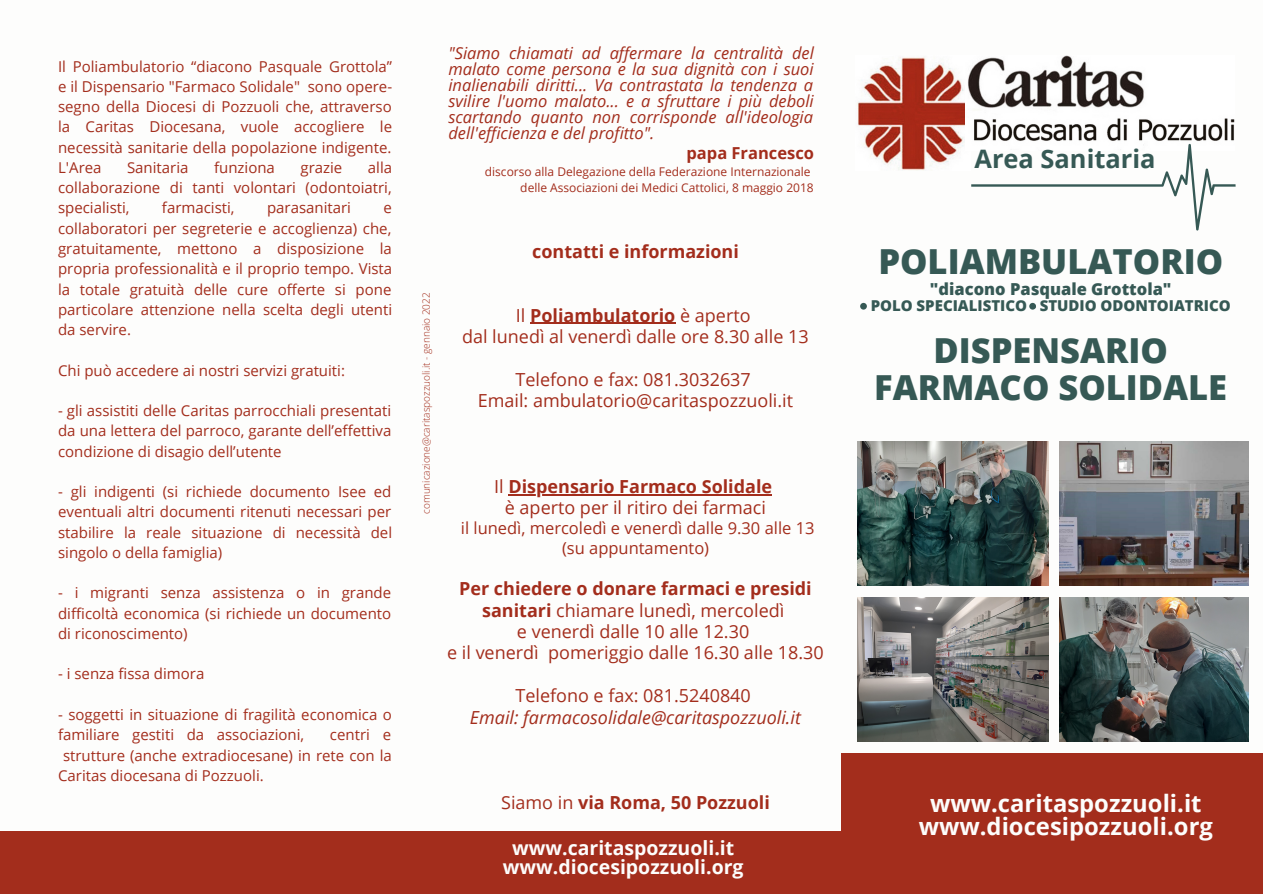
<style>
.page{position:relative;width:1263px;height:894px;background:#fff}
.page>*{position:absolute;margin:0;border:0;box-sizing:border-box;transform-origin:0 0}
.t1{font:800 34.5px "Open Sans";color:#365955}
.t2{font:700 25.5px "Open Sans";color:#365955}
.t3{font:700 23.85px "Open Sans";color:#fdfdfc}
.t4{font:700 19.5px "Open Sans";color:#fdfdfc}
.t5{font:18px "Open Sans";color:#a32d1c}
.t6{font:700 18px/21.3px "Open Sans";color:#a32d1c;text-align:center}
.t7{font:italic 18px "Open Sans";color:#a32d1c}
.t8{font:italic 16.5px/16px "Open Sans";color:#a32d1c;text-align:justify}
.t9{font:16.5px "Open Sans";color:#a32d1c}
.t10{font:800 16.5px "Open Sans";color:#365955}
.t11{font:700 16.5px "Open Sans";color:#a32d1c}
.t12{font:15px/20.2px "Open Sans";color:#a32d1c;text-align:justify}
.t13{font:800 15px "Open Sans";color:#365955}
.t14{font:12px "Open Sans";color:#a32d1c}
.t15{font:300 10.05px "Open Sans";color:#a32d1c}
.s1{font-weight:400}
</style>
<div class="page">
<img style="left:858px;top:597px;width:190px;height:143px">
<img style="left:1059px;top:597px;width:189px;height:143px">
<img style="left:1059px;top:441px;width:189px;height:144px">
<img style="left:858px;top:441px;width:190px;height:144px">
<img style="left:857px;top:56px;width:108px;height:115px">
<img style="left:968px;top:56px;width:266px;height:88px">
<svg style="left:971px;top:144px;width:265px;height:86px"></svg>
<div style="left:841px;top:753px;width:422px;height:140px;background:#a32d1c"></div>
<div style="left:0;top:831px;width:856px;height:62px;background:#a32d1c"></div>
<div style="left:860px;top:303px;width:7px;height:6px;background:#365955;border-radius:50%"></div>
<div style="left:1029px;top:303px;width:7px;height:6px;background:#365955;border-radius:50%"></div>
<svg style="left:1120px;top:694px;width:25px;height:22px"></svg>
<hr style="left:530px;top:323px;width:145px;height:1px;background:#a32d1c">
<hr style="left:508px;top:494px;width:264px;height:1px;background:#a32d1c">
<p class="t12" style="left:58px;top:56px;width:336px">Il Poliambulatorio “diacono Pasquale Grottola” e il Dispensario "Farmaco Solidale" sono opere&shy;segno della Diocesi di Pozzuoli che, attraverso la Caritas Diocesana, vuole accogliere le necessità sanitarie della popolazione indigente.<br>L'Area</p>
<p class="t12" style="left:127px;top:157px;width:63px">Sanitaria</p>
<p class="t12" style="left:214px;top:157px;width:62px">funziona</p>
<p class="t12" style="left:300px;top:157px;width:43px">grazie</p>
<p class="t12" style="left:58px;top:157px;width:336px;text-indent:310px">alla collaborazione di tanti volontari (odontoiatri, specialisti,</p>
<p class="t12" style="left:162px;top:197px;width:74px">farmacisti,</p>
<p class="t12" style="left:267px;top:197px;width:85px">parasanitari</p>
<p class="t12" style="left:58px;top:197px;width:336px;text-indent:325px">e collaboratori per segreterie e accoglienza) che, gratuitamente, mettono a disposizione la propria professionalità e il proprio tempo. Vista la totale gratuità delle cure offerte si pone particolare attenzione nella scelta degli utenti da servire.</p>
<p class="t12" style="left:58px;top:359px;width:288px">Chi può accedere ai nostri servizi gratuiti:</p>
<p class="t12" style="left:58px;top:400px;width:335px">- gli assistiti delle Caritas parrocchiali presentati da una lettera del parroco, garante dell’effettiva condizione di disagio dell’utente</p>
<p class="t12" style="left:58px;top:481px;width:336px">- gli indigenti (si richiede documento Isee ed eventuali altri documenti ritenuti necessari per stabilire la reale situazione di necessità del singolo o della famiglia)</p>
<p class="t12" style="left:58px;top:582px;width:335px">- i migranti senza assistenza o in grande difficoltà economica (si richiede un documento di riconoscimento)</p>
<p class="t12" style="left:58px;top:663px;width:148px">- i senza fissa dimora</p>
<p class="t12" style="left:58px;top:703px;width:335px">- soggetti in situazione di fragilità economica o familiare gestiti da associazioni,</p>
<p class="t12" style="left:330px;top:724px;width:63px">centri e</p>
<p class="t12" style="left:63px;top:744px;width:330px">strutture (anche extradiocesane) in rete con la</p>
<p class="t12" style="left:58px;top:764px;width:207px">Caritas diocesana di Pozzuoli.</p>
<p class="t8" style="left:448px;top:45px;width:367px">"Siamo chiamati ad affermare la centralità del malato come persona e la sua dignità con i suoi inalienabili diritti... Va contrastata la tendenza a svilire l'uomo malato... e a sfruttare i più deboli scartando quanto non corrisponde all'ideologia dell'efficienza e del profitto".</p>
<p class="t11" style="left:686px;top:142px;width:129px">papa Francesco</p>
<p class="t14" style="left:485px;top:163px;width:327px">discorso alla Delegazione della Federazione Internazionale</p>
<p class="t14" style="left:520px;top:179px;width:295px">delle Associazioni dei Medici Cattolici, 8 maggio 2018</p>
<p class="t15" style="left:419px;top:513px;width:223px;rotate:-90deg">comunicazione@caritaspozzuoli.it - gennaio 2022</p>
<p class="t6" style="left:532px;top:240px;width:208px">contatti e informazioni</p>
<p class="t6" style="left:516px;top:304px;width:236px"><span class="s1">Il</span> Poliambulatorio <span class="s1">è aperto</span></p>
<p class="t5" style="left:462px;top:324px;width:348px">dal lunedì al venerdì dalle ore 8.30 alle 13</p>
<p class="t5" style="left:515px;top:366px;width:237px">Telefono e fax: 081.3032637</p>
<p class="t5" style="left:478px;top:388px;width:317px">Email: ambulatorio@caritaspozzuoli.it</p>
<p class="t6" style="left:494px;top:475px;width:279px"><span class="s1">Il</span> Dispensario Farmaco Solidale</p>
<p class="t5" style="left:505px;top:495px;width:263px">è aperto per il ritiro dei farmaci</p>
<p class="t9" style="left:461px;top:516px;width:355px">il lunedì, mercoledì e venerdì dalle 9.30 alle 13</p>
<p class="t9" style="left:562px;top:536px;width:149px">(su appuntamento)</p>
<p class="t6" style="left:459px;top:577px;width:354px">Per chiedere o donare farmaci e presidi sanitari <span class="s1">chiamare lunedì, mercoledì</span></p>
<p class="t5" style="left:517px;top:618px;width:234px">e venerdì dalle 10 alle 12.30</p>
<p class="t5" style="left:447px;top:640px;width:378px">e il venerdì pomeriggio dalle 16.30 alle 18.30</p>
<p class="t5" style="left:515px;top:682px;width:237px">Telefono e fax: 081.5240840</p>
<p class="t7" style="left:470px;top:704px;width:332px">Email: farmacosolidale@caritaspozzuoli.it</p>
<p class="t6" style="left:501px;top:791px;width:270px"><span class="s1">Siamo in</span> via Roma, 50 Pozzuoli</p>
<p class="t4" style="left:512px;top:833px;width:224px">www.caritaspozzuoli.it</p>
<p class="t4" style="left:503px;top:853px;width:242px">www.diocesipozzuoli.org</p>
<p class="t2" style="left:974px;top:141px;width:182px">Area Sanitaria</p>
<p class="t1" style="left:878px;top:237px;width:346px">POLIAMBULATORIO</p>
<p class="t10" style="left:930px;top:277px;width:243px">"diacono Pasquale Grottola"</p>
<p class="t13" style="left:871px;top:295px;width:362px">POLO SPECIALISTICO - STUDIO ODONTOIATRICO</p>
<p class="t1" style="left:933px;top:326px;width:236px">DISPENSARIO</p>
<p class="t1" style="left:874px;top:363px;width:354px">FARMACO SOLIDALE</p>
<p class="t3" style="left:930px;top:786px;width:273px">www.caritaspozzuoli.it</p>
<p class="t3" style="left:919px;top:809px;width:296px">www.diocesipozzuoli.org</p>
</div>
